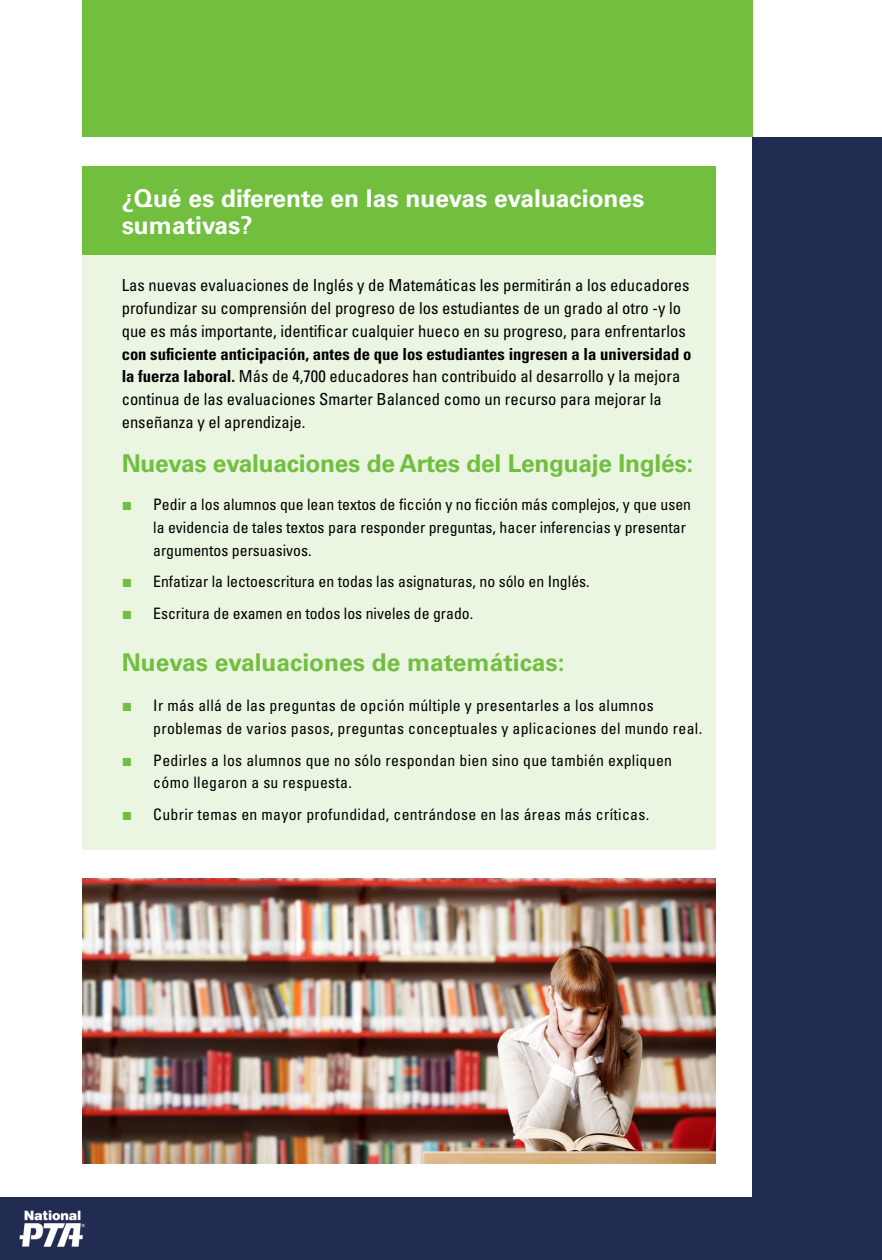
<style>
.page{position:relative;width:882px;height:1260px;background:#fff}
.page>*{position:absolute;margin:0;border:0;box-sizing:border-box;transform-origin:0 0}
.t1{font:700 24.5px "Univers LT Std";letter-spacing:-.01em;color:#72bf40}
.t2{font:700 24.5px/26.2px "Univers LT Std";color:#fff}
.t3{font:condensed 16.62px/22.8px "Univers LT Std";color:#000}
.t4{font:condensed 15.75px/22.8px "Univers LT Std";letter-spacing:.02em;color:#000}
.t5{font:condensed 15.75px/22.8px "Univers LT Std";color:#000}
.s1{font-weight:700}
.s2{font-family:"Arial";font-stretch:normal;font-size:17.5px;color:#72bf40}
</style>
<div class="page">
<img style="left:82px;top:878px;width:633px;height:285px">
<div style="left:82px;top:166px;width:633px;height:89px;background:#72bf40"></div>
<div style="left:82px;top:255px;width:633px;height:595px;background:#eaf5e2"></div>
<div style="left:82px;top:0;width:671px;height:137px;background:#72bf40"></div>
<div style="left:753px;top:137px;width:129px;height:1094px;background:#222c53"></div>
<div style="left:0;top:1197px;width:882px;height:63px;background:#222c53"></div>
<img style="left:19px;top:1210px;width:66px;height:37px">
<h1 class="t2" style="left:122px;top:186px;width:524px">¿Qué es diferente en las nuevas evaluaciones sumativas?</h1>
<p class="t3" style="left:122px;top:274px;width:569px">Las nuevas evaluaciones de Inglés y de Matemáticas les permitirán a los educadores profundizar su comprensión del progreso de los estudiantes de un grado al otro -y lo que es más importante, identificar cualquier hueco en su progreso, para enfrentarlos</p>
<p class="t3" style="left:122px;top:342px;width:571px"><span class="s1">con suficiente anticipación, antes de que los estudiantes ingresen a la universidad o la fuerza laboral.</span> Más de 4,700 educadores han contribuido al desarrollo y la mejora continua de las evaluaciones Smarter Balanced como un recurso para mejorar la enseñanza y el aprendizaje.</p>
<h1 class="t1" style="left:122px;top:449px;width:573px">Nuevas evaluaciones de Artes del Lenguaje Inglés:</h1>
<p class="t5" style="left:153px;top:493px;width:539px;text-indent:-32px"><span class="s2">■</span> Pedir a los alumnos que lean textos de ficción y no ficción más complejos, y que usen la evidencia de tales textos para responder preguntas, hacer inferencias y presentar argumentos persuasivos.</p>
<p class="t5" style="left:122px;top:570px;width:470px"><span class="s2">■</span> Enfatizar la lectoescritura en todas las asignaturas, no sólo en Inglés.</p>
<p class="t5" style="left:122px;top:601px;width:353px"><span class="s2">■</span> Escritura de examen en todos los niveles de grado.</p>
<h1 class="t1" style="left:122px;top:648px;width:444px">Nuevas evaluaciones de matemáticas:</h1>
<p class="t4" style="left:153px;top:694px;width:550px;text-indent:-32px"><span class="s2">■</span> Ir más allá de las preguntas de opción múltiple y presentarles a los alumnos problemas de varios pasos, preguntas conceptuales y aplicaciones del mundo real.</p>
<p class="t4" style="left:153px;top:748px;width:520px;text-indent:-32px"><span class="s2">■</span> Pedirles a los alumnos que no sólo respondan bien sino que también expliquen cómo llegaron a su respuesta.</p>
<p class="t4" style="left:122px;top:803px;width:529px"><span class="s2">■</span> Cubrir temas en mayor profundidad, centrándose en las áreas más críticas.</p>
</div>
